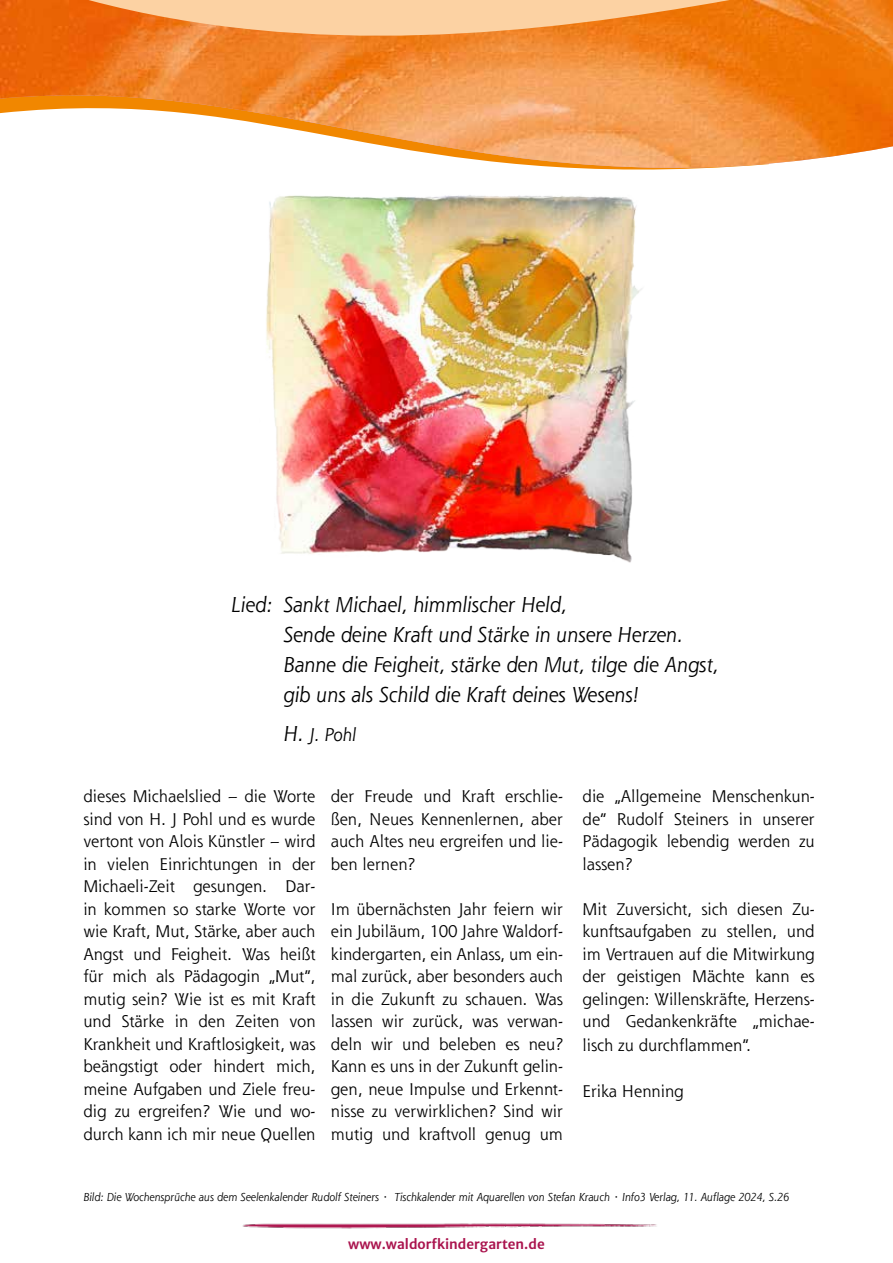
<style>
.page{position:relative;width:893px;height:1263px;background:#fff}
.page>*{position:absolute;margin:0;border:0;box-sizing:border-box;transform-origin:0 0}
.t1{font:italic 21px/30px "Shannon";color:#000}
.t2{font:italic 18px "Shannon";color:#000}
.t3{font:16.5px/22.5px "Shannon";color:#000;text-align:justify}
.t4{font:600 13.5px "Merriweather Sans";color:#aa144e}
.t5{font:italic 11.25px "Shannon";color:#000}
.s1{font-size:21px}
</style>
<div class="page">
<img style="left:0;top:0;width:893px;height:169px">
<svg style="left:88px;top:0;width:642px;height:60px;background:#f49e54"></svg>
<img style="left:242px;top:1223px;width:415px;height:6px">
<img style="left:266px;top:195px;width:376px;height:368px">
<p class="t1" style="left:231px;top:589px;width:43px">Lied:</p>
<p class="t1" style="left:283px;top:589px;width:437px">Sankt Michael, himmlischer Held,<br>Sende deine Kraft und Stärke in unsere Herzen.<br>Banne die Feigheit, stärke den Mut, tilge die Angst, gib uns als Schild die Kraft deines Wesens!</p>
<p class="t2" style="left:283px;top:723px;width:74px"><span class="s1">H.</span> J. Pohl</p>
<p class="t3" style="left:83px;top:785px;width:234px">dieses Michaelslied – die Worte sind von H. J Pohl und es wurde vertont von Alois Künstler – wird in vielen Einrichtungen in der Michaeli-Zeit gesungen. Dar&shy;in kommen so starke Worte vor wie Kraft, Mut, Stärke, aber auch Angst und Feigheit. Was heißt für mich als Pädagogin „Mut“, mutig sein? Wie ist es mit Kraft und Stärke in den Zeiten von Krankheit und Kraftlosigkeit, was beängstigt oder hindert mich, meine Aufgaben und Ziele freu&shy;dig zu ergreifen? Wie und wo&shy;durch kann ich mir neue Quellen</p>
<p class="t3" style="left:331px;top:785px;width:234px">der Freude und Kraft erschlie&shy;ßen, Neues Kennenlernen, aber auch Altes neu ergreifen und lie&shy;ben lernen?</p>
<p class="t3" style="left:331px;top:897px;width:234px">Im übernächsten Jahr feiern wir ein Jubiläum, 100 Jahre Waldorf&shy;kindergarten, ein Anlass, um ein&shy;mal zurück, aber besonders auch in die Zukunft zu schauen. Was lassen wir zurück, was verwan&shy;deln wir und beleben es neu?<br>Kann es uns in der Zukunft gelin&shy;gen, neue Impulse und Erkennt&shy;nisse zu verwirklichen? Sind wir mutig und kraftvoll genug um</p>
<p class="t3" style="left:583px;top:785px;width:234px">die „Allgemeine Menschenkun&shy;de“ Rudolf Steiners in unserer Pädagogik lebendig werden zu lassen?</p>
<p class="t3" style="left:583px;top:897px;width:234px">Mit Zuversicht, sich diesen Zu&shy;kunftsaufgaben zu stellen, und im Vertrauen auf die Mitwirkung der geistigen Mächte kann es gelingen: Willenskräfte, Herzens&shy;und Gedankenkräfte „michae-</p>
<p class="t3" style="left:583px;top:1034px;width:170px">lisch zu durchflammen“.</p>
<p class="t3" style="left:583px;top:1079px;width:103px">Erika Henning</p>
<p class="t5" style="left:83px;top:1189px;width:707px">Bild: Die Wochensprüche aus dem Seelenkalender Rudolf Steiners · Tischkalender mit Aquarellen von Stefan Krauch · Info3 Verlag, 11. Auflage 2024, S.26</p>
<p class="t4" style="left:348px;top:1232px;width:198px">www.waldorfkindergarten.de</p>
</div>
